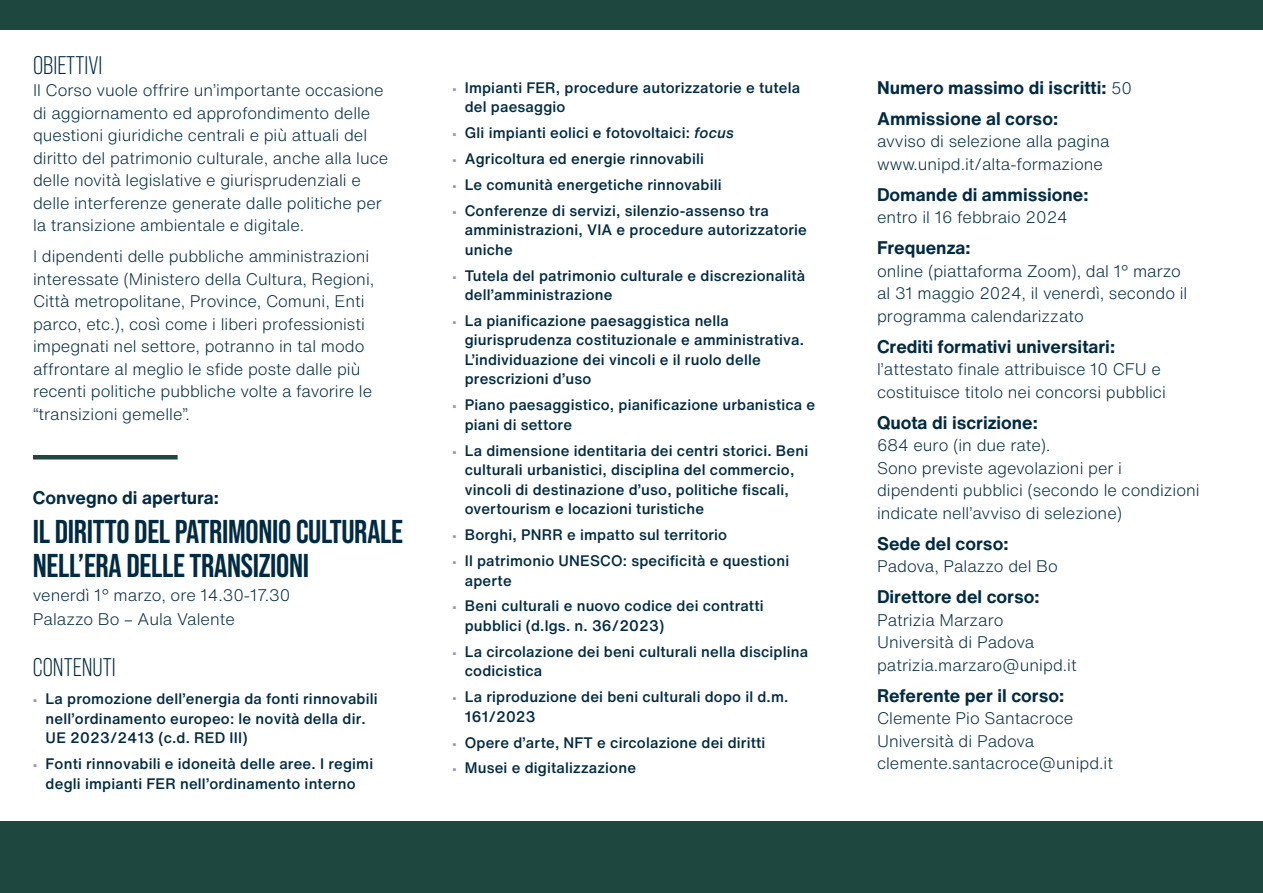
<style>
.page{position:relative;width:1263px;height:893px;background:#fff}
.page>*{position:absolute;margin:0;border:0;box-sizing:border-box;transform-origin:0 0}
.titolo_interno{font:700 33px "Bebas Neue Pro";letter-spacing:-.01em;color:#002b44}
.sottotitolo_par_interno{font:25.5px "Bebas Neue Pro";color:#002b44}
.sottotitolo_par_interno-2{font:700 18px "Helvetica Now Text";color:#002b44}
.sottotitolo_par_interno-3{font:300 16.5px/22.5px "Helvetica Now Text";color:#002b44}
.titolo_interno-2{font:300 16.5px "Helvetica Now Text";color:#002b44}
.corpo_ok{font:300 16.5px "Helvetica Now Text";color:#002b44}
.t1{font:500 15px/19.5px "Helvetica Now Text";letter-spacing:.01em;color:#002b44}
.s1{font-size:12px;color:#9395bd}
.s2{font-style:italic}
.s3{font-weight:300;font-size:16.5px}
</style>
<div class="page">
<hr style="left:33px;top:455px;width:145px;height:4px;background:#1e4740">
<div style="left:0;top:0;width:1263px;height:30px;background:#1e4740"></div>
<div style="left:0;top:822px;width:425px;height:71px;background:#1e4740"></div>
<div style="left:425px;top:822px;width:425px;height:71px;background:#1e4740"></div>
<div style="left:850px;top:822px;width:413px;height:71px;background:#1e4740"></div>
<p class="sottotitolo_par_interno" style="left:33px;top:51px;width:71px">OBIETTIVI</p>
<p class="sottotitolo_par_interno-3" style="left:33px;top:79px;width:357px">Il Corso vuole offrire un’importante occasione di aggiornamento ed approfondimento delle questioni giuridiche centrali e più attuali del diritto del patrimonio culturale, anche alla luce delle novità legislative e giurisprudenziali e delle interferenze generate dalle politiche per la transizione ambientale e digitale.</p>
<p class="sottotitolo_par_interno-3" style="left:33px;top:245px;width:343px">I dipendenti delle pubbliche amministrazioni interessate (Ministero della Cultura, Regioni, Città metropolitane, Province, Comuni, Enti parco, etc.), così come i liberi professionisti impegnati nel settore, potranno in tal modo affrontare al meglio le sfide poste dalle più recenti politiche pubbliche volte a favorire le “transizioni gemelle”.</p>
<p class="sottotitolo_par_interno-2" style="left:33px;top:484px;width:188px">Convegno di apertura:</p>
<p class="titolo_interno" style="left:33px;top:512px;width:372px">IL DIRITTO DEL PATRIMONIO CULTURALE</p>
<p class="titolo_interno" style="left:33px;top:547px;width:278px">NELL’ERA DELLE TRANSIZIONI</p>
<p class="titolo_interno-2" style="left:33px;top:583px;width:259px">venerdì 1° marzo, ore 14.30-17.30</p>
<p class="corpo_ok" style="left:33px;top:607px;width:203px">Palazzo Bo – Aula Valente</p>
<p class="sottotitolo_par_interno" style="left:33px;top:653px;width:84px">CONTENUTI</p>
<p class="t1" style="left:46px;top:689px;width:334px;text-indent:-13px"><span class="s1">•</span> La promozione dell’energia da fonti rinnovabili nell’ordinamento europeo: le novità della dir.<br>UE 2023/2413 (c.d. RED III)</p>
<p class="t1" style="left:33px;top:754px;width:342px;text-align:center"><span class="s1">•</span> Fonti rinnovabili e idoneità delle aree. I regimi degli impianti FER nell’ordinamento interno</p>
<p class="t1" style="left:465px;top:77px;width:337px;text-indent:-13px"><span class="s1">•</span> Impianti FER, procedure autorizzatorie e tutela del paesaggio</p>
<p class="t1" style="left:452px;top:123px;width:283px"><span class="s1">•</span> Gli impianti eolici e fotovoltaici: <span class="s2">focus</span></p>
<p class="t1" style="left:452px;top:148px;width:253px"><span class="s1">•</span> Agricoltura ed energie rinnovabili</p>
<p class="t1" style="left:452px;top:174px;width:271px"><span class="s1">•</span> Le comunità energetiche rinnovabili</p>
<p class="t1" style="left:465px;top:200px;width:344px;text-indent:-13px"><span class="s1">•</span> Conferenze di servizi, silenzio-assenso tra amministrazioni, VIA e procedure autorizzatorie uniche</p>
<p class="t1" style="left:465px;top:265px;width:342px;text-indent:-13px"><span class="s1">•</span> Tutela del patrimonio culturale e discrezionalità dell’amministrazione</p>
<p class="t1" style="left:465px;top:310px;width:341px;text-indent:-13px"><span class="s1">•</span> La pianificazione paesaggistica nella giurisprudenza costituzionale e amministrativa.<br>L’individuazione dei vincoli e il ruolo delle prescrizioni d’uso</p>
<p class="t1" style="left:465px;top:395px;width:352px;text-indent:-13px"><span class="s1">•</span> Piano paesaggistico, pianificazione urbanistica e piani di settore</p>
<p class="t1" style="left:465px;top:440px;width:345px;text-indent:-13px"><span class="s1">•</span> La dimensione identitaria dei centri storici. Beni culturali urbanistici, disciplina del commercio, vincoli di destinazione d’uso, politiche fiscali, overtourism e locazioni turistiche</p>
<p class="t1" style="left:452px;top:525px;width:277px"><span class="s1">•</span> Borghi, PNRR e impatto sul territorio</p>
<p class="t1" style="left:465px;top:551px;width:326px;text-indent:-13px"><span class="s1">•</span> Il patrimonio UNESCO: specificità e questioni aperte</p>
<p class="t1" style="left:465px;top:596px;width:300px;text-indent:-13px"><span class="s1">•</span> Beni culturali e nuovo codice dei contratti pubblici (d.lgs. n. 36/2023)</p>
<p class="t1" style="left:465px;top:641px;width:345px;text-indent:-13px"><span class="s1">•</span> La circolazione dei beni culturali nella disciplina codicistica</p>
<p class="t1" style="left:465px;top:687px;width:325px;text-indent:-13px"><span class="s1">•</span> La riproduzione dei beni culturali dopo il d.m.<br>161/2023</p>
<p class="t1" style="left:452px;top:732px;width:315px"><span class="s1">•</span> Opere d’arte, NFT e circolazione dei diritti</p>
<p class="t1" style="left:452px;top:758px;width:186px"><span class="s1">•</span> Musei e digitalizzazione</p>
<p class="sottotitolo_par_interno-2" style="left:877px;top:74px;width:257px">Numero massimo di iscritti: <span class="s3">50</span></p>
<p class="sottotitolo_par_interno-2" style="left:877px;top:105px;width:183px">Ammissione al corso:</p>
<p class="sottotitolo_par_interno-3" style="left:877px;top:130px;width:234px">avviso di selezione alla pagina www.unipd.it/alta-formazione</p>
<p class="sottotitolo_par_interno-2" style="left:877px;top:181px;width:213px">Domande di ammissione:</p>
<p class="sottotitolo_par_interno-3" style="left:877px;top:206px;width:192px">entro il 16 febbraio 2024</p>
<p class="sottotitolo_par_interno-2" style="left:877px;top:234px;width:95px">Frequenza:</p>
<p class="sottotitolo_par_interno-3" style="left:877px;top:259px;width:312px">online (piattaforma Zoom), dal 1° marzo al 31 maggio 2024, il venerdì, secondo il programma calendarizzato</p>
<p class="sottotitolo_par_interno-2" style="left:877px;top:333px;width:240px">Crediti formativi universitari:</p>
<p class="sottotitolo_par_interno-3" style="left:877px;top:358px;width:290px">l’attestato finale attribuisce 10 CFU e costituisce titolo nei concorsi pubblici</p>
<p class="sottotitolo_par_interno-2" style="left:877px;top:409px;width:162px">Quota di iscrizione:</p>
<p class="sottotitolo_par_interno-3" style="left:877px;top:434px;width:324px">684 euro (in due rate).<br>Sono previste agevolazioni per i dipendenti pubblici (secondo le condizioni indicate nell’avviso di selezione)</p>
<p class="sottotitolo_par_interno-2" style="left:877px;top:530px;width:133px">Sede del corso:</p>
<p class="sottotitolo_par_interno-3" style="left:877px;top:555px;width:182px">Padova, Palazzo del Bo</p>
<p class="sottotitolo_par_interno-2" style="left:877px;top:583px;width:164px">Direttore del corso:</p>
<p class="sottotitolo_par_interno-3" style="left:877px;top:608px;width:201px">Patrizia Marzaro<br>Università di Padova patrizia.marzaro@unipd.it</p>
<p class="sottotitolo_par_interno-2" style="left:877px;top:682px;width:189px">Referente per il corso:</p>
<p class="sottotitolo_par_interno-3" style="left:877px;top:707px;width:237px">Clemente Pio Santacroce<br>Università di Padova clemente.santacroce@unipd.it</p>
</div>
